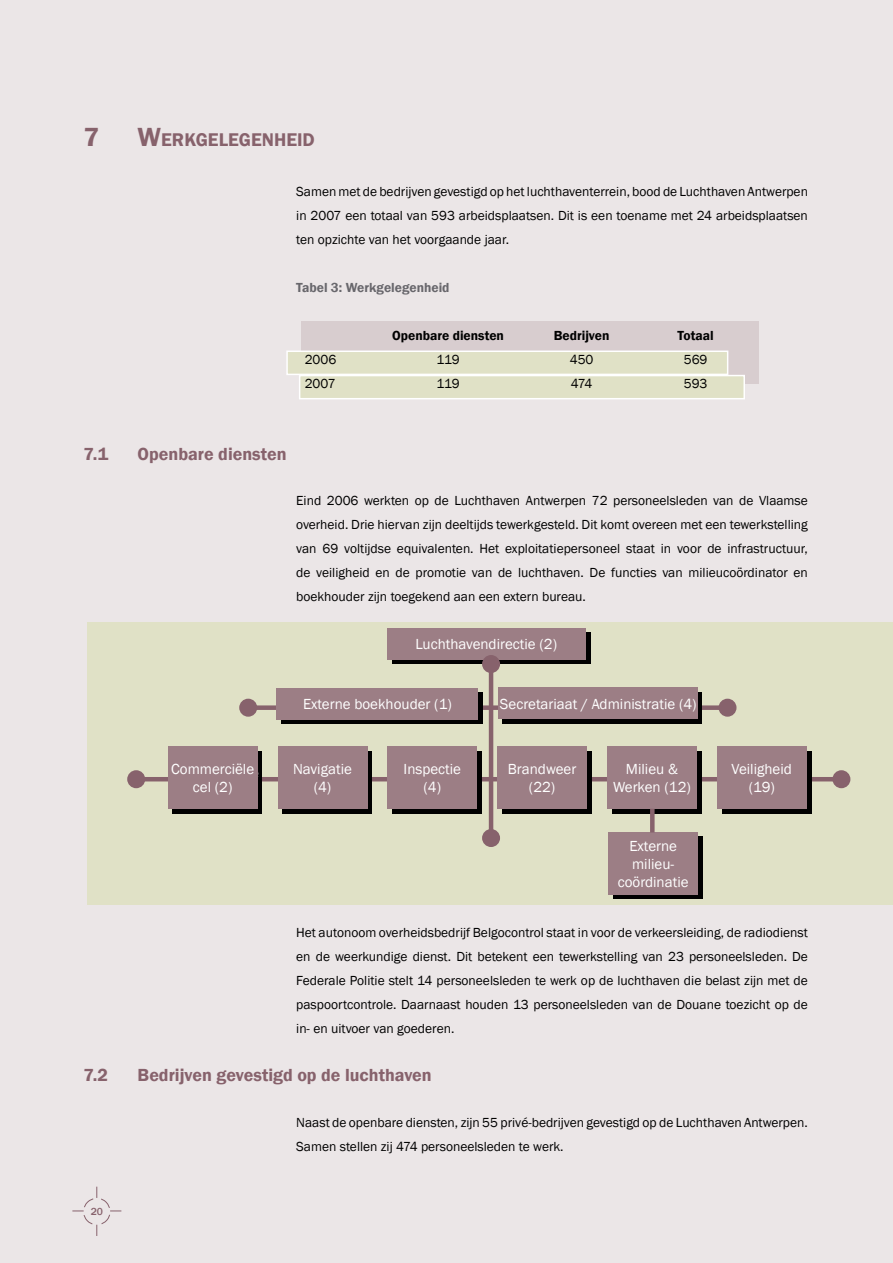
<style>
.page{position:relative;width:893px;height:1263px;background:#ebe6e7}
.page>*{position:absolute;margin:0;border:0;box-sizing:border-box;transform-origin:0 0}
.t1{font:600 18.9px "Franklin Gothic";color:#87626c}
.t2{font:600 18px "Franklin Gothic";color:#87626c}
.t3{font:15px/18px "Franklin Gothic";color:#fff;text-align:center}
.t4{font:13.5px/24px "Franklin Gothic";color:#000;text-align:justify}
.t5{font:600 13.5px "Franklin Gothic";color:#000}
.t6{font:600 13.5px "Franklin Gothic";color:#68676c}
.t7{font:500 10.5px "Franklin Gothic";color:#87626c}
.s1{font-size:27px}
</style>
<div class="page">
<div style="left:302px;top:322px;width:457px;height:62px;background:#d8cdcf"></div>
<div style="left:299px;top:375px;width:446px;height:24px;background:#e0e1c6;border:2px solid #fff"></div>
<div style="left:286px;top:350px;width:442px;height:25px;background:#e0e1c6;border:2px solid #fff"></div>
<div style="left:87px;top:622px;width:806px;height:283px;background:#e0e1c6"></div>
<div style="left:248px;top:705px;width:479px;height:5px;background:#87626c"></div>
<div style="left:239px;top:699px;width:18px;height:18px;background:#87626c;border-radius:50%"></div>
<div style="left:718px;top:699px;width:18px;height:18px;background:#87626c;border-radius:50%"></div>
<hr style="left:136px;top:777px;width:705px;height:4px;background:#87626c">
<div style="left:127px;top:770px;width:18px;height:18px;background:#87626c;border-radius:50%"></div>
<div style="left:832px;top:770px;width:18px;height:18px;background:#87626c;border-radius:50%"></div>
<div style="left:392px;top:632px;width:198px;height:32px;background:linear-gradient(to right,#000,#000)"></div>
<div style="left:281px;top:692px;width:202px;height:32px;background:linear-gradient(to right,#000,#000)"></div>
<div style="left:502px;top:692px;width:199px;height:32px;background:#000"></div>
<div style="left:173px;top:751px;width:89px;height:62px;background:#000"></div>
<div style="left:282px;top:751px;width:90px;height:62px;background:#000"></div>
<div style="left:392px;top:751px;width:90px;height:62px;background:#000"></div>
<div style="left:502px;top:751px;width:90px;height:62px;background:#000"></div>
<div style="left:612px;top:751px;width:89px;height:62px;background:#000"></div>
<div style="left:722px;top:751px;width:89px;height:62px;background:#000"></div>
<div style="left:613px;top:837px;width:90px;height:62px;background:#000"></div>
<div style="left:387px;top:628px;width:199px;height:31px;background:#9c7e85"></div>
<div style="left:276px;top:688px;width:202px;height:31px;background:#9c7e85"></div>
<div style="left:499px;top:687px;width:199px;height:32px;background:#9c7e85"></div>
<div style="left:168px;top:746px;width:90px;height:63px;background:#9c7e85"></div>
<div style="left:278px;top:746px;width:89px;height:63px;background:#9c7e85"></div>
<div style="left:387px;top:746px;width:90px;height:63px;background:#9c7e85"></div>
<div style="left:497px;top:746px;width:90px;height:63px;background:#9c7e85"></div>
<div style="left:607px;top:746px;width:90px;height:63px;background:#9c7e85"></div>
<div style="left:717px;top:746px;width:90px;height:63px;background:#9c7e85"></div>
<div style="left:608px;top:832px;width:90px;height:62px;background:#9c7e85"></div>
<hr style="left:489px;top:664px;width:4px;height:174px;background:#87626c">
<div style="left:482px;top:655px;width:18px;height:18px;background:#87626c;border-radius:50%"></div>
<div style="left:482px;top:829px;width:18px;height:18px;background:#87626c;border-radius:50%"></div>
<div style="left:650px;top:809px;width:5px;height:23px;background:#87626c"></div>
<svg style="left:72px;top:1187px;width:49px;height:49px"></svg>
<h1 class="t1" style="left:84px;top:129px;width:233px"><span class="s1">7 W</span>ERKGELEGENHEID</h1>
<p class="t4" style="left:296px;top:180px;width:513px">Samen met de bedrijven gevestigd op het luchthaventerrein, bood de Luchthaven Antwerpen in 2007 een totaal van 593 arbeidsplaatsen. Dit is een toename met 24 arbeidsplaatsen ten opzichte van het voorgaande jaar.</p>
<p class="t6" style="left:296px;top:279px;width:155px">Tabel 3: Werkgelegenheid</p>
<p class="t5" style="left:392px;top:327px;width:113px">Openbare diensten</p>
<p class="t5" style="left:554px;top:327px;width:57px">Bedrijven</p>
<p class="t5" style="left:678px;top:327px;width:38px">Totaal</p>
<p class="t4" style="left:305px;top:348px;width:33px">2006</p>
<p class="t4" style="left:436px;top:348px;width:25px">119</p>
<p class="t4" style="left:570px;top:348px;width:25px">450</p>
<p class="t4" style="left:684px;top:348px;width:25px">569</p>
<p class="t4" style="left:305px;top:372px;width:32px">2007</p>
<p class="t4" style="left:436px;top:372px;width:25px">119</p>
<p class="t4" style="left:571px;top:372px;width:23px">474</p>
<p class="t4" style="left:684px;top:372px;width:25px">593</p>
<h2 class="t2" style="left:84px;top:443px;width:26px">7.1</h2>
<h2 class="t2" style="left:138px;top:443px;width:151px">Openbare diensten</h2>
<p class="t4" style="left:296px;top:489px;width:513px">Eind 2006 werkten op de Luchthaven Antwerpen 72 personeelsleden van de Vlaamse overheid. Drie hiervan zijn deeltijds tewerkgesteld. Dit komt overeen met een tewerkstelling van 69 voltijdse equivalenten. Het exploitatiepersoneel staat in voor de infrastructuur, de veiligheid en de promotie van de luchthaven. De functies van milieucoördinator en boekhouder zijn toegekend aan een extern bureau.</p>
<p class="t3" style="left:415px;top:635px;width:143px">Luchthavendirectie (2)</p>
<p class="t3" style="left:420px;top:640px;width:143px">Luchthavendirectie (2)</p>
<p class="t3" style="left:303px;top:695px;width:150px">Externe boekhouder (1)</p>
<p class="t3" style="left:500px;top:695px;width:198px">Secretariaat / Administratie (4)</p>
<p class="t3" style="left:308px;top:700px;width:150px">Externe boekhouder (1)</p>
<p class="t3" style="left:171px;top:760px;width:84px">Commerciële cel (2)</p>
<p class="t3" style="left:293px;top:760px;width:60px">Navigatie (4)</p>
<p class="t3" style="left:404px;top:760px;width:59px">Inspectie (4)</p>
<p class="t3" style="left:508px;top:760px;width:70px">Brandweer (22)</p>
<p class="t3" style="left:613px;top:760px;width:79px">Milieu &amp;<br>Werken (12)</p>
<p class="t3" style="left:731px;top:760px;width:62px">Veiligheid (19)</p>
<p class="t3" style="left:176px;top:765px;width:84px">Commerciële cel (2)</p>
<p class="t3" style="left:298px;top:765px;width:60px">Navigatie (4)</p>
<p class="t3" style="left:408px;top:765px;width:59px">Inspectie (4)</p>
<p class="t3" style="left:513px;top:765px;width:70px">Brandweer (22)</p>
<p class="t3" style="left:618px;top:765px;width:79px">Milieu &amp;<br>Werken (12)</p>
<p class="t3" style="left:736px;top:765px;width:62px">Veiligheid (19)</p>
<p class="t3" style="left:618px;top:837px;width:72px">Externe milieu&shy;coördinatie</p>
<p class="t3" style="left:623px;top:841px;width:72px">Externe milieu&shy;coördinatie</p>
<p class="t4" style="left:296px;top:921px;width:513px">Het autonoom overheidsbedrijf Belgocontrol staat in voor de verkeersleiding, de radiodienst en de weerkundige dienst. Dit betekent een tewerkstelling van 23 personeelsleden. De Federale Politie stelt 14 personeelsleden te werk op de luchthaven die belast zijn met de paspoortcontrole. Daarnaast houden 13 personeelsleden van de Douane toezicht op de in- en uitvoer van goederen.</p>
<h2 class="t2" style="left:84px;top:1064px;width:26px">7.2</h2>
<h2 class="t2" style="left:138px;top:1064px;width:296px">Bedrijven gevestigd op de luchthaven</h2>
<p class="t4" style="left:296px;top:1110px;width:513px">Naast de openbare diensten, zijn 55 privé-bedrijven gevestigd op de Luchthaven Antwerpen.<br>Samen stellen zij 474 personeelsleden te werk.</p>
<p class="t7" style="left:91px;top:1205px;width:14px">20</p>
</div>
